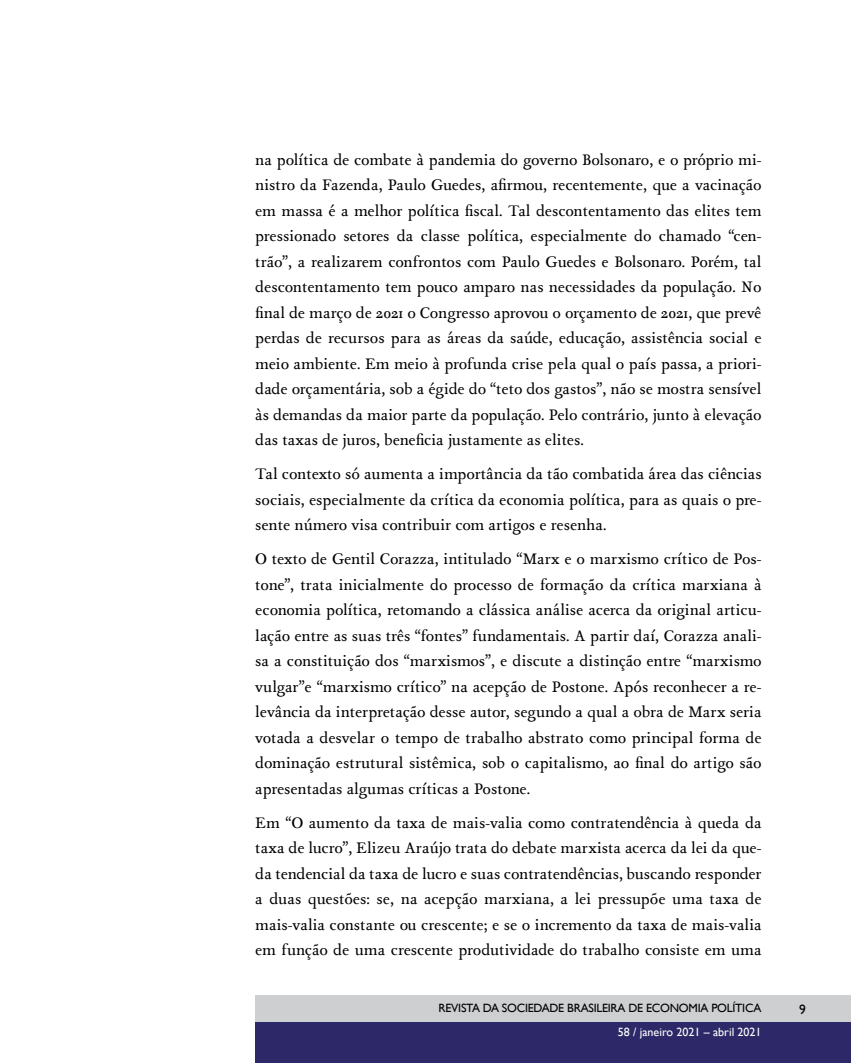
<style>
.page{position:relative;width:851px;height:1063px;background:#fff}
.page>*{position:absolute;margin:0;border:0;box-sizing:border-box;transform-origin:0 0}
.t1{font:16.5px/25.5px "Isidora";color:#000;text-align:justify}
.t2{font:13.5px "Gill Sans";color:#000}
.t3{font:12px "Gill Sans";letter-spacing:-.02em;color:#000}
.t4{font:12px "Gill Sans";color:#fff}
</style>
<div class="page">
<div style="left:255px;top:1022px;width:595px;height:41px;background:#2d2867"></div>
<div style="left:255px;top:995px;width:595px;height:27px;background:#cdcfd0"></div>
<p class="t1" style="left:255px;top:146px;width:508px">na política de combate à pandemia do governo Bolsonaro, e o próprio mi&shy;nistro da Fazenda, Paulo Guedes, afirmou, recentemente, que a vacinação em massa é a melhor política fiscal. Tal descontentamento das elites tem pressionado setores da classe política, especialmente do chamado “cen&shy;trão”, a realizarem confrontos com Paulo Guedes e Bolsonaro. Porém, tal descontentamento tem pouco amparo nas necessidades da população. No final de março de 2021 o Congresso aprovou o orçamento de 2021, que prevê perdas de recursos para as áreas da saúde, educação, assistência social e meio ambiente. Em meio à profunda crise pela qual o país passa, a priori&shy;dade orçamentária, sob a égide do “teto dos gastos”, não se mostra sensível às demandas da maior parte da população. Pelo contrário, junto à elevação das taxas de juros, beneficia justamente as elites.</p>
<p class="t1" style="left:255px;top:461px;width:508px">Tal contexto só aumenta a importância da tão combatida área das ciências sociais, especialmente da crítica da economia política, para as quais o pre&shy;sente número visa contribuir com artigos e resenha.</p>
<p class="t1" style="left:255px;top:546px;width:508px">O texto de Gentil Corazza, intitulado “Marx e o marxismo crítico de Pos&shy;tone”, trata inicialmente do processo de formação da crítica marxiana à economia política, retomando a clássica análise acerca da original articu&shy;lação entre as suas três “fontes” fundamentais. A partir daí, Corazza anali&shy;sa a constituição dos “marxismos”, e discute a distinção entre “marxismo vulgar”e “marxismo crítico” na acepção de Postone. Após reconhecer a re&shy;levância da interpretação desse autor, segundo a qual a obra de Marx seria votada a desvelar o tempo de trabalho abstrato como principal forma de dominação estrutural sistêmica, sob o capitalismo, ao final do artigo são apresentadas algumas críticas a Postone.</p>
<p class="t1" style="left:255px;top:809px;width:508px">Em “O aumento da taxa de mais-valia como contratendência à queda da taxa de lucro”, Elizeu Araújo trata do debate marxista acerca da lei da que&shy;da tendencial da taxa de lucro e suas contratendências, buscando responder a duas questões: se, na acepção marxiana, a lei pressupõe uma taxa de mais-valia constante ou crescente; e se o incremento da taxa de mais-valia em função de uma crescente produtividade do trabalho consiste em uma</p>
<p class="t3" style="left:438px;top:1001px;width:324px">REVISTA DA SOCIEDADE BRASILEIRA DE ECONOMIA POLÍTICA</p>
<p class="t4" style="left:617px;top:1025px;width:145px">58 / janeiro 2021 – abril 2021</p>
<p class="t2" style="left:799px;top:1001px;width:8px">9</p>
</div>
